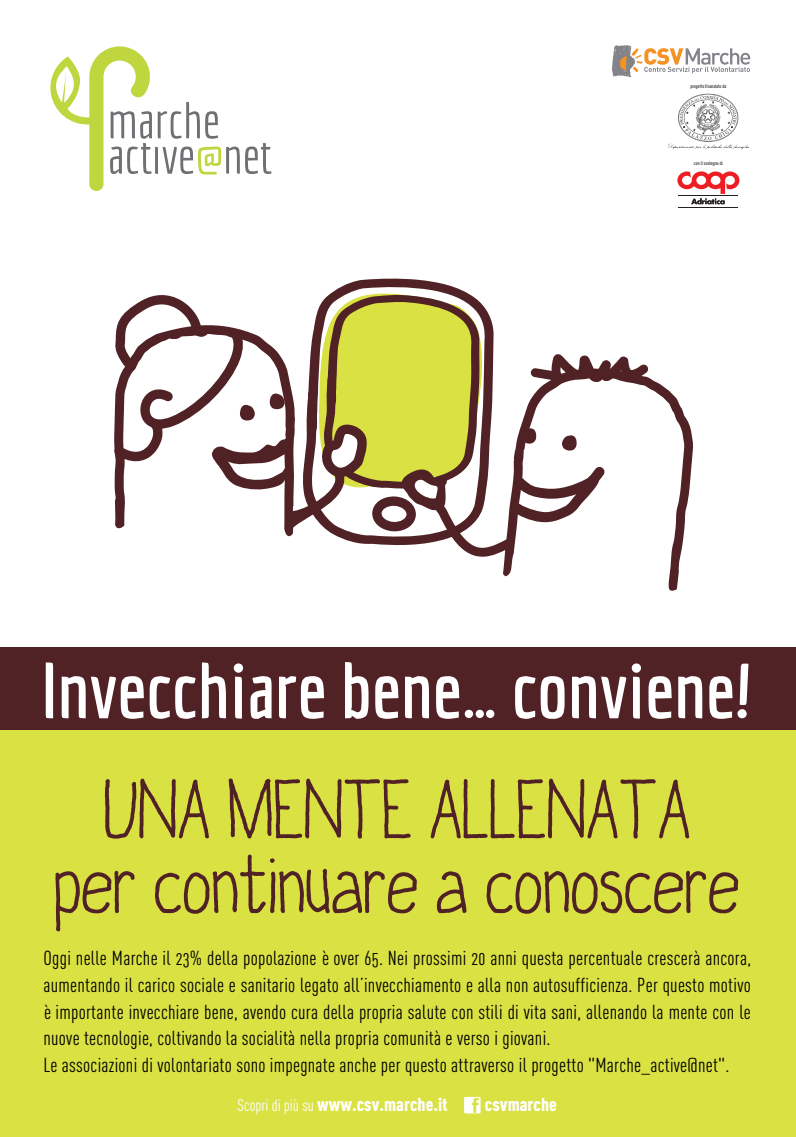
<style>
.page{position:relative;width:796px;height:1137px;background:#fff}
.page>*{position:absolute;margin:0;border:0;box-sizing:border-box;transform-origin:0 0}
.t1{font:700 77.4px "Economica";letter-spacing:-.005em;color:#fff}
.t2{font:20px/26.8px "DIN Cond Regular Alternate";letter-spacing:.015em;color:#000}
.t3{font:18.32px "DIN Cond Black Alternate";color:#fff}
.t4{font:5.2px "DIN Cond Medium Alternate";color:#231f20}
.s1{font-family:"DIN Cond Regular Alternate";font-size:16.52px}
</style>
<div class="page">
<svg style="left:328px;top:278px;width:166px;height:267px"></svg>
<svg style="left:117px;top:295px;width:84px;height:29px"></svg>
<svg style="left:114px;top:324px;width:179px;height:213px"></svg>
<svg style="left:269px;top:294px;width:211px;height:237px"></svg>
<svg style="left:394px;top:354px;width:299px;height:237px"></svg>
<svg style="left:50px;top:46px;width:221px;height:145px"></svg>
<div style="left:0;top:688px;width:796px;height:448px;background:#dae142"></div>
<div style="left:0;top:647px;width:796px;height:82px;background:#502226"></div>
<svg style="left:464px;top:1096px;width:17px;height:17px"></svg>
<svg style="left:104px;top:778px;width:105px;height:61px"></svg>
<svg style="left:228px;top:778px;width:183px;height:61px"></svg>
<svg style="left:430px;top:778px;width:260px;height:61px"></svg>
<svg style="left:55px;top:870px;width:80px;height:62px"></svg>
<svg style="left:155px;top:854px;width:262px;height:60px"></svg>
<svg style="left:436px;top:871px;width:31px;height:43px"></svg>
<svg style="left:486px;top:870px;width:253px;height:44px"></svg>
<svg style="left:612px;top:45px;width:138px;height:32px"></svg>
<img style="left:667px;top:93px;width:82px;height:57px">
<hr style="left:678px;top:207px;width:60px;height:1px;background:#000">
<svg style="left:677px;top:171px;width:62px;height:33px"></svg>
<hr style="left:678px;top:206px;width:60px;height:1px;background:#231f20">
<p class="t4" style="left:690px;top:83px;width:37px">progetto finanziato da</p>
<p class="t4" style="left:694px;top:160px;width:30px">con il sostegno di</p>
<h1 class="t1" style="left:41px;top:645px;width:714px">Invecchiare bene… conviene!</h1>
<p class="t2" style="left:44px;top:943px;width:709px">Oggi nelle Marche il 23% della popolazione è over 65. Nei prossimi 20 anni questa percentuale crescerà ancora, aumentando il carico sociale e sanitario legato all’invecchiamento e alla non autosufficienza. Per questo motivo è importante invecchiare bene, avendo cura della propria salute con stili di vita sani, allenando la mente con le nuove tecnologie, coltivando la socialità nella propria comunità e verso i giovani.<br>Le associazioni di volontariato sono impegnate anche per questo attraverso il progetto "Marche_active@net".</p>
<p class="t3" style="left:238px;top:1092px;width:212px"><span class="s1">Scopri di più su</span> www.csv.marche.it</p>
<p class="t3" style="left:485px;top:1092px;width:73px">csvmarche</p>
</div>
